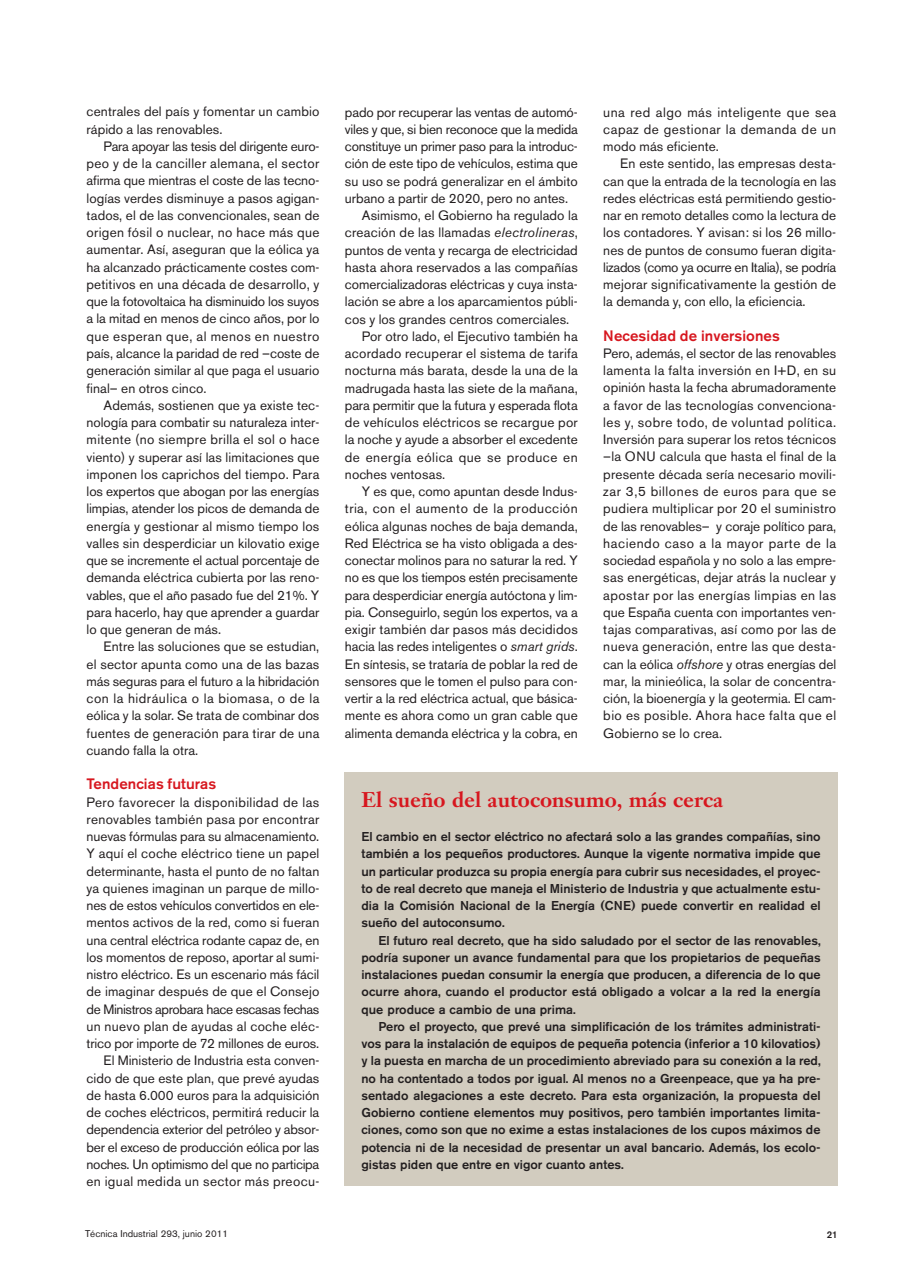
<style>
.page{position:relative;width:910px;height:1280px;background:#fff}
.page>*{position:absolute;margin:0;border:0;box-sizing:border-box;transform-origin:0 0}
.t1{font:700 21px "Janson Text";color:#d7171f}
.t2{font:500 15px "Akzidenz Grotesk BE";letter-spacing:.005em;color:#d7171f}
.t3{font:13.5px/17.2px "Akzidenz Grotesk BE";color:#231f20;text-align:justify}
.t4{font:13.5px "Akzidenz Grotesk BE";letter-spacing:-.02em;color:#231f20}
.t5{font:13.5px "Akzidenz Grotesk BE";letter-spacing:.02em;color:#231f20}
.t6{font:13.5px "Akzidenz Grotesk BE";letter-spacing:.035em;color:#231f20}
.t7{font:500 12.75px/17.2px "Akzidenz Grotesk BE";color:#231f20;text-align:justify}
.t8{font:9.75px "Akzidenz Grotesk BE";color:#231f20}
.t9{font:500 9.75px "Akzidenz Grotesk BE";color:#231f20}
.s1{font-style:italic}
</style>
<div class="page">
<div style="left:344px;top:773px;width:494px;height:413px;background:#d2ccbf"></div>
<p class="t3" style="left:87px;top:105px;width:234px">centrales del país y fomentar un cambio rápido a las renovables.</p>
<p class="t3" style="left:87px;top:139px;width:234px;text-indent:17px">Para apoyar las tesis del dirigente euro&shy;peo y de la canciller alemana, el sector afirma que mientras el coste de las tecno&shy;logías verdes disminuye a pasos agigan&shy;tados, el de las convencionales, sean de origen fósil o nuclear, no hace más que aumentar. Así, aseguran que la eólica ya ha alcanzado prácticamente costes com&shy;petitivos en una década de desarrollo, y que la fotovoltaica ha disminuido los suyos a la mitad en menos de cinco años, por lo que esperan que, al menos en nuestro país, alcance la paridad de red –coste de generación similar al que paga el usuario final– en otros cinco.</p>
<p class="t3" style="left:87px;top:398px;width:234px;text-indent:17px">Además, sostienen que ya existe tec&shy;nología para combatir su naturaleza inter&shy;mitente (no siempre brilla el sol o hace viento) y superar así las limitaciones que imponen los caprichos del tiempo. Para los expertos que abogan por las energías limpias, atender los picos de demanda de energía y gestionar al mismo tiempo los valles sin desperdiciar un kilovatio exige que se incremente el actual porcentaje de demanda eléctrica cubierta por las reno&shy;vables, que el año pasado fue del 21%. Y para hacerlo, hay que aprender a guardar lo que generan de más.</p>
<p class="t3" style="left:87px;top:639px;width:234px;text-indent:17px">Entre las soluciones que se estudian, el sector apunta como una de las bazas más seguras para el futuro a la hibridación con la hidráulica o la biomasa, o de la eólica y la solar. Se trata de combinar dos fuentes de generación para tirar de una cuando falla la otra.</p>
<p class="t2" style="left:87px;top:779px;width:131px">Tendencias futuras</p>
<p class="t3" style="left:87px;top:795px;width:234px;text-align:right">Pero favorecer la disponibilidad de las renovables también pasa por encontrar nuevas fórmulas para su almacenamiento.<br>Y aquí el coche eléctrico tiene un papel determinante, hasta el punto de no faltan ya quienes imaginan un parque de millo&shy;nes de estos vehículos convertidos en ele&shy;mentos activos de la red, como si fueran una central eléctrica rodante capaz de, en los momentos de reposo, aportar al sumi&shy;nistro eléctrico. Es un escenario más fácil de imaginar después de que el Consejo de Ministros aprobara hace escasas fechas un nuevo plan de ayudas al coche eléc&shy;trico por importe de 72 millones de euros.<br>El Ministerio de Industria esta conven&shy;cido de que este plan, que prevé ayudas de hasta 6.000 euros para la adquisición de coches eléctricos, permitirá reducir la dependencia exterior del petróleo y absor&shy;ber el exceso de producción eólica por las noches. Un optimismo del que no participa en igual medida un sector más preocu-</p>
<p class="t3" style="left:345px;top:105px;width:234px">pado por recuperar las ventas de automó-</p>
<p class="t4" style="left:345px;top:124px;width:234px">viles y que, si bien reconoce que la medida</p>
<p class="t4" style="left:345px;top:141px;width:234px">constituye un primer paso para la introduc-</p>
<p class="t3" style="left:345px;top:156px;width:234px">ción de este tipo de vehículos, estima que</p>
<p class="t3" style="left:345px;top:174px;width:234px">su uso se podrá generalizar en el ámbito</p>
<p class="t3" style="left:345px;top:191px;width:225px">urbano a partir de 2020, pero no antes.</p>
<p class="t3" style="left:362px;top:208px;width:217px">Asimismo, el Gobierno ha regulado la</p>
<p class="t5" style="left:345px;top:228px;width:234px">creación de las llamadas <span class="s1">electrolineras</span>,</p>
<p class="t3" style="left:345px;top:243px;width:234px">puntos de venta y recarga de electricidad</p>
<p class="t3" style="left:345px;top:260px;width:234px">hasta ahora reservados a las compañías</p>
<p class="t3" style="left:345px;top:277px;width:234px">comercializadoras eléctricas y cuya insta-</p>
<p class="t3" style="left:345px;top:294px;width:234px">lación se abre a los aparcamientos públi-</p>
<p class="t3" style="left:345px;top:312px;width:226px">cos y los grandes centros comerciales.</p>
<p class="t3" style="left:362px;top:329px;width:217px">Por otro lado, el Ejecutivo también ha</p>
<p class="t5" style="left:345px;top:348px;width:234px">acordado recuperar el sistema de tarifa</p>
<p class="t3" style="left:345px;top:363px;width:234px">nocturna más barata, desde la una de la</p>
<p class="t3" style="left:345px;top:381px;width:234px">madrugada hasta las siete de la mañana,</p>
<p class="t3" style="left:345px;top:398px;width:234px">para permitir que la futura y esperada flota</p>
<p class="t3" style="left:345px;top:415px;width:234px">de vehículos eléctricos se recargue por</p>
<p class="t3" style="left:345px;top:432px;width:234px">la noche y ayude a absorber el excedente</p>
<p class="t6" style="left:345px;top:452px;width:234px">de energía eólica que se produce en</p>
<p class="t3" style="left:345px;top:467px;width:102px">noches ventosas.</p>
<p class="t3" style="left:362px;top:484px;width:217px">Y es que, como apuntan desde Indus-</p>
<p class="t6" style="left:345px;top:504px;width:234px">tria, con el aumento de la producción</p>
<p class="t3" style="left:345px;top:519px;width:234px">eólica algunas noches de baja demanda,</p>
<p class="t3" style="left:345px;top:536px;width:234px">Red Eléctrica se ha visto obligada a des-</p>
<p class="t3" style="left:345px;top:553px;width:234px">conectar molinos para no saturar la red. Y</p>
<p class="t3" style="left:345px;top:570px;width:234px">no es que los tiempos estén precisamente</p>
<p class="t3" style="left:345px;top:588px;width:234px">para desperdiciar energía autóctona y lim-</p>
<p class="t3" style="left:345px;top:605px;width:234px">pia. Conseguirlo, según los expertos, va a</p>
<p class="t3" style="left:345px;top:622px;width:234px">exigir también dar pasos más decididos</p>
<p class="t3" style="left:345px;top:639px;width:234px">hacia las redes inteligentes o <span class="s1">smart grids</span>.</p>
<p class="t3" style="left:345px;top:657px;width:234px">En síntesis, se trataría de poblar la red de</p>
<p class="t3" style="left:345px;top:674px;width:234px">sensores que le tomen el pulso para con-</p>
<p class="t3" style="left:345px;top:691px;width:234px">vertir a la red eléctrica actual, que básica-</p>
<p class="t3" style="left:345px;top:708px;width:234px">mente es ahora como un gran cable que</p>
<p class="t3" style="left:345px;top:726px;width:234px">alimenta demanda eléctrica y la cobra, en</p>
<p class="t3" style="left:603px;top:105px;width:234px">una red algo más inteligente que sea capaz de gestionar la demanda de un modo más eficiente.</p>
<p class="t3" style="left:603px;top:156px;width:234px;text-indent:17px">En este sentido, las empresas desta&shy;can que la entrada de la tecnología en las redes eléctricas está permitiendo gestio&shy;nar en remoto detalles como la lectura de los contadores. Y avisan: si los 26 millo&shy;nes de puntos de consumo fueran digita&shy;lizados (como ya ocurre en Italia), se podría mejorar significativamente la gestión de la demanda y, con ello, la eficiencia.</p>
<p class="t2" style="left:603px;top:330px;width:178px">Necesidad de inversiones</p>
<p class="t3" style="left:603px;top:346px;width:234px">Pero, además, el sector de las renovables lamenta la falta inversión en I+D, en su opinión hasta la fecha abrumadoramente a favor de las tecnologías convenciona&shy;les y, sobre todo, de voluntad política.<br>Inversión para superar los retos técnicos –la ONU calcula que hasta el final de la presente década sería necesario movili&shy;zar 3,5 billones de euros para que se pudiera multiplicar por 20 el suministro de las renovables– y coraje político para, haciendo caso a la mayor parte de la sociedad española y no solo a las empre&shy;sas energéticas, dejar atrás la nuclear y apostar por las energías limpias en las que España cuenta con importantes ven&shy;tajas comparativas, así como por las de nueva generación, entre las que desta&shy;can la eólica <span class="s1">offshore</span> y otras energías del mar, la minieólica, la solar de concentra&shy;ción, la bioenergía y la geotermia. El cam&shy;bio es posible. Ahora hace falta que el Gobierno se lo crea.</p>
<h1 class="t1" style="left:361px;top:790px;width:363px">El sueño del autoconsumo, más cerca</h1>
<p class="t7" style="left:361px;top:829px;width:461px">El cambio en el sector eléctrico no afectará solo a las grandes compañías, sino también a los pequeños productores. Aunque la vigente normativa impide que un particular produzca su propia energía para cubrir sus necesidades, el proyec&shy;to de real decreto que maneja el Ministerio de Industria y que actualmente estu&shy;dia la Comisión Nacional de la Energía (CNE) puede convertir en realidad el sueño del autoconsumo.</p>
<p class="t7" style="left:361px;top:932px;width:461px;text-indent:17px">El futuro real decreto, que ha sido saludado por el sector de las renovables, podría suponer un avance fundamental para que los propietarios de pequeñas instalaciones puedan consumir la energía que producen, a diferencia de lo que ocurre ahora, cuando el productor está obligado a volcar a la red la energía que produce a cambio de una prima.</p>
<p class="t7" style="left:361px;top:1019px;width:461px;text-indent:17px">Pero el proyecto, que prevé una simplificación de los trámites administrati&shy;vos para la instalación de equipos de pequeña potencia (inferior a 10 kilovatios) y la puesta en marcha de un procedimiento abreviado para su conexión a la red, no ha contentado a todos por igual. Al menos no a Greenpeace, que ya ha pre&shy;sentado alegaciones a este decreto. Para esta organización, la propuesta del Gobierno contiene elementos muy positivos, pero también importantes limita&shy;ciones, como son que no exime a estas instalaciones de los cupos máximos de potencia ni de la necesidad de presentar un aval bancario. Además, los ecolo&shy;gistas piden que entre en vigor cuanto antes.</p>
<p class="t8" style="left:85px;top:1230px;width:144px">Técnica Industrial 293, junio 2011</p>
<p class="t9" style="left:827px;top:1231px;width:12px">21</p>
</div>
